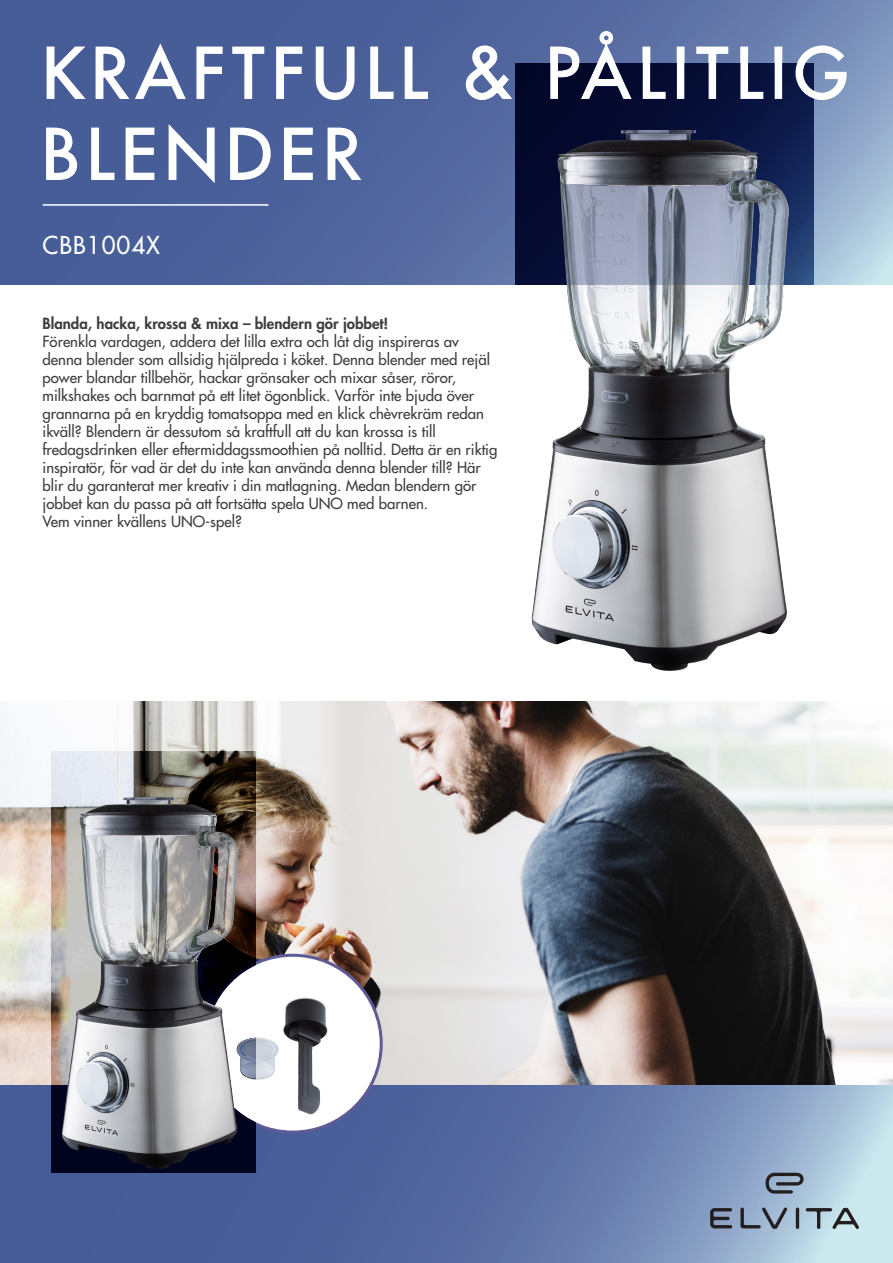
<style>
.page{position:relative;width:893px;height:1263px;background:#fff}
.page>*{position:absolute;margin:0;border:0;box-sizing:border-box;transform-origin:0 0}
.t1{font:500 67.5px "Futura Std";letter-spacing:.125em;color:#fff}
.t2{font:500 24px "Futura Std";letter-spacing:.04em;color:#fff}
.t3{font:500 15px/18px "Futura Std";color:#3e3e3f}
.s1{font-weight:800}
</style>
<div class="page">
<svg style="left:0;top:1084px;width:893px;height:179px;background:#647aa8"></svg>
<svg style="left:765px;top:1173px;width:38px;height:20px"></svg>
<svg style="left:740px;top:1207px;width:47px;height:22px"></svg>
<hr style="left:796px;top:1207px;width:3px;height:22px;background:#231f20;border-radius:2px">
<svg style="left:710px;top:1208px;width:22px;height:20px"></svg>
<svg style="left:806px;top:1208px;width:53px;height:21px"></svg>
<svg style="left:0;top:0;width:893px;height:285px;background:#4f6397"></svg>
<svg style="left:46px;top:46px;width:41px;height:54px;background:#6678a9"></svg>
<svg style="left:95px;top:42px;width:92px;height:58px;background:#6073a5"></svg>
<svg style="left:196px;top:46px;width:27px;height:54px"></svg>
<svg style="left:232px;top:46px;width:33px;height:54px;background:#6073a6"></svg>
<svg style="left:275px;top:46px;width:28px;height:54px;background:#6a7cab"></svg>
<svg style="left:315px;top:46px;width:40px;height:55px;background:#6779aa"></svg>
<svg style="left:369px;top:46px;width:25px;height:54px"></svg>
<svg style="left:404px;top:46px;width:25px;height:54px"></svg>
<svg style="left:465px;top:45px;width:49px;height:56px;background:#6d7ead"></svg>
<svg style="left:549px;top:30px;width:84px;height:70px;background:#414d75"></svg>
<svg style="left:642px;top:46px;width:24px;height:54px"></svg>
<div style="left:677px;top:47px;width:8px;height:52px;border:2px solid #fff"></div>
<svg style="left:695px;top:46px;width:34px;height:54px;background:#3a456b"></svg>
<svg style="left:739px;top:46px;width:25px;height:54px"></svg>
<div style="left:774px;top:47px;width:8px;height:52px;border:2px solid #fff"></div>
<svg style="left:795px;top:45px;width:52px;height:56px;background:#7486ab"></svg>
<svg style="left:45px;top:127px;width:33px;height:54px;background:#6f80ad"></svg>
<svg style="left:90px;top:127px;width:25px;height:54px"></svg>
<svg style="left:125px;top:127px;width:30px;height:54px;background:#6f80ae"></svg>
<svg style="left:168px;top:122px;width:47px;height:63px;background:#6376a8"></svg>
<svg style="left:229px;top:127px;width:42px;height:54px;background:#697bab"></svg>
<svg style="left:283px;top:127px;width:31px;height:54px;background:#7182af"></svg>
<svg style="left:327px;top:126px;width:36px;height:55px;background:#6f80ae"></svg>
<img style="left:0;top:702px;width:893px;height:382px">
<hr style="left:43px;top:204px;width:225px;height:2px;background:#fff">
<img style="left:560px;top:130px;width:230px;height:211px">
<img style="left:531px;top:140px;width:227px;height:531px">
<svg style="left:204px;top:955px;width:177px;height:177px"></svg>
<img style="left:217px;top:975px;width:164px;height:157px">
<img style="left:220px;top:968px;width:98px;height:141px">
<img style="left:81px;top:797px;width:158px;height:167px">
<img style="left:61px;top:804px;width:156px;height:359px">
<p class="t1" style="left:43px;top:31px;width:806px">KRAFTFULL &amp; PÅLITLIG</p>
<p class="t1" style="left:43px;top:112px;width:319px">BLENDER</p>
<p class="t2" style="left:43px;top:230px;width:119px">CBB1004X</p>
<p class="t3" style="left:43px;top:315px;width:456px"><span class="s1">Blanda, hacka, krossa &amp; mixa – blendern gör jobbet!<br></span>Förenkla vardagen, addera det lilla extra och låt dig inspireras av denna blender som allsidig hjälpreda i köket. Denna blender med rejäl power blandar tillbehör, hackar grönsaker och mixar såser, röror, milkshakes och barnmat på ett litet ögonblick. Varför inte bjuda över grannarna på en kryddig tomatsoppa med en klick chèvrekräm redan ikväll? Blendern är dessutom så kraftfull att du kan krossa is till fredagsdrinken eller eftermiddagssmoothien på nolltid. Detta är en riktig inspiratör, för vad är det du inte kan använda denna blender till? Här blir du garanterat mer kreativ i din matlagning. Medan blendern gör jobbet kan du passa på att fortsätta spela UNO med barnen.<br>Vem vinner kvällens UNO-spel?</p>
</div>
